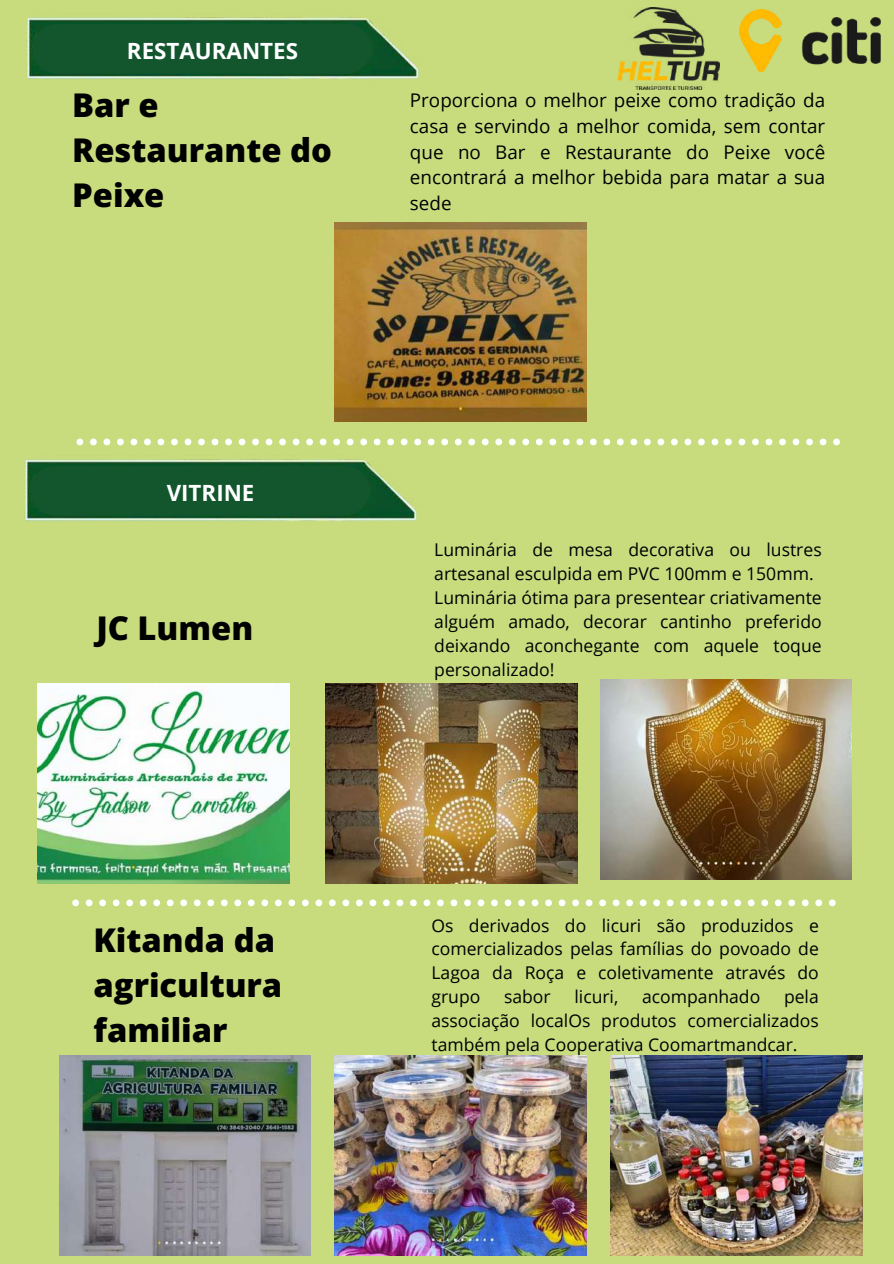
<style>
.page{position:relative;width:894px;height:1264px;background:#fff}
.page>*{position:absolute;margin:0;border:0;box-sizing:border-box;transform-origin:0 0}
.t1{font:800 32.7px/45px "Open Sans";color:#000}
.t2{font:700 22.35px "Open Sans";color:#fff}
.t3{font:18.75px/25.7px "Open Sans";color:#000;text-align:justify}
.t4{font:17.55px/23.9px "Open Sans";color:#000;text-align:justify}
</style>
<div class="page">
<div style="left:0;top:0;width:893px;height:1263px;background:#c8dc7e"></div>
<img style="left:27px;top:17px;width:392px;height:62px">
<div style="left:33px;top:24px;width:338px;height:50px;background:#13562e"></div>
<img style="left:335px;top:222px;width:251px;height:200px">
<svg style="left:76px;top:438px;width:763px;height:7px"></svg>
<svg style="left:72px;top:899px;width:763px;height:7px"></svg>
<img style="left:334px;top:1055px;width:252px;height:200px">
<img style="left:610px;top:1055px;width:252px;height:200px">
<img style="left:59px;top:1055px;width:252px;height:200px">
<img style="left:25px;top:442px;width:419px;height:79px">
<div style="left:31px;top:466px;width:338px;height:50px;background:#13562e"></div>
<img style="left:326px;top:684px;width:251px;height:199px">
<img style="left:600px;top:679px;width:251px;height:200px">
<img style="left:38px;top:684px;width:251px;height:199px">
<img style="left:739px;top:9px;width:141px;height:62px">
<img style="left:617px;top:8px;width:101px;height:82px">
<p class="t2" style="left:127px;top:35px;width:172px">RESTAURANTES</p>
<h1 class="t1" style="left:72px;top:82px;width:261px">Bar e<br>Restaurante do<br>Peixe</h1>
<p class="t3" style="left:410px;top:87px;width:416px">Proporciona o melhor peixe como tradição da casa e servindo a melhor comida, sem contar que no Bar e Restaurante do Peixe você encontrará a melhor bebida para matar a sua sede</p>
<p class="t2" style="left:167px;top:477px;width:89px">VITRINE</p>
<h1 class="t1" style="left:96px;top:605px;width:158px">JC Lumen</h1>
<p class="t4" style="left:434px;top:537px;width:389px;text-align:left">Luminária de mesa decorativa ou lustres artesanal esculpida em PVC 100mm e 150mm.<br>Luminária ótima para presentear criativamente alguém amado, decorar cantinho preferido deixando aconchegante com aquele toque personalizado!</p>
<h1 class="t1" style="left:93px;top:916px;width:190px">Kitanda da agricultura familiar</h1>
<p class="t4" style="left:431px;top:912px;width:389px">Os derivados do licuri são produzidos e comercializados pelas famílias do povoado de Lagoa da Roça e coletivamente através do grupo</p>
<p class="t4" style="left:431px;top:984px;width:389px;text-indent:352px">pela associação localOs produtos comercializados também pela Cooperativa Coomartmandcar.</p>
<p class="t4" style="left:504px;top:984px;width:48px">sabor</p>
<p class="t4" style="left:574px;top:984px;width:45px">licuri,</p>
<p class="t4" style="left:642px;top:984px;width:120px">acompanhado</p>
</div>
